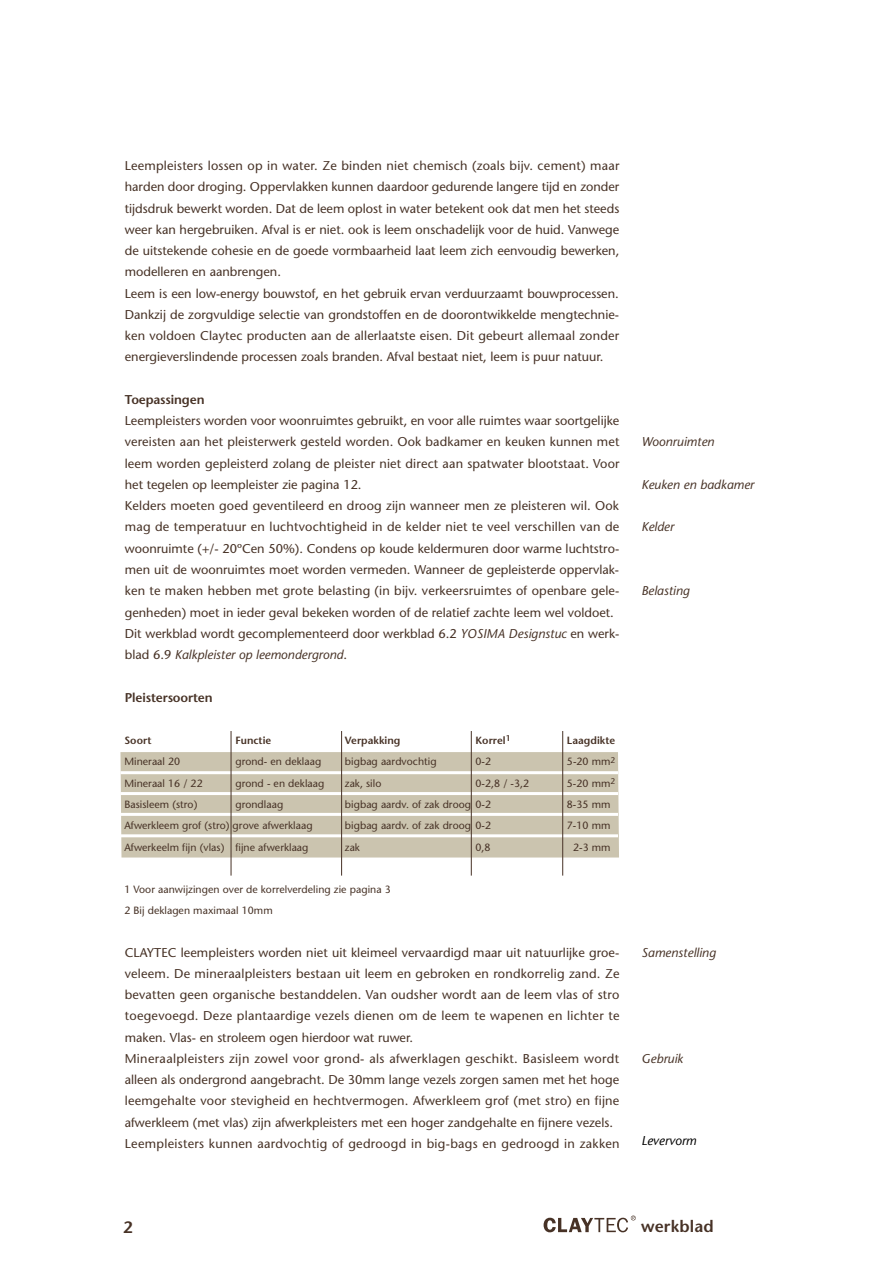
<style>
.page{position:relative;width:893px;height:1263px;background:#fff}
.page>*{position:absolute;margin:0;border:0;box-sizing:border-box;transform-origin:0 0}
.t1{font:600 16.5px "Stone Sans";letter-spacing:.01em;color:#473226}
.t2{font:12.75px/21.3px "Stone Sans";color:#473226}
.t3{font:italic 12.75px "Stone Sans";color:#473226}
.t4{font:600 12.75px "Stone Sans";letter-spacing:-.01em;color:#473226}
.t5{font:italic 12.75px "Stone Sans LT";color:#000}
.t6{font:10.5px/21.3px "Stone Sans";letter-spacing:.005em;color:#473226}
.t7{font:600 10.5px "Stone Sans";letter-spacing:.005em;color:#473226}
.s1{font-style:italic}
</style>
<div class="page">
<svg style="left:544px;top:1215px;width:92px;height:17px"></svg>
<div style="left:120px;top:752px;width:499px;height:105px;background:#cbc4af"></div>
<hr style="left:120px;top:771px;width:498px;height:3px;background:#fff">
<hr style="left:120px;top:792px;width:498px;height:3px;background:#fff">
<hr style="left:120px;top:813px;width:498px;height:3px;background:#fff">
<hr style="left:120px;top:834px;width:498px;height:3px;background:#fff">
<hr style="left:562px;top:731px;width:1px;height:144px;background:#473226">
<hr style="left:341px;top:731px;width:1px;height:144px;background:#473226">
<hr style="left:231px;top:731px;width:1px;height:144px;background:#473226">
<hr style="left:471px;top:731px;width:1px;height:144px;background:#473226">
<p class="t2" style="left:125px;top:155px;width:496px">Leempleisters lossen op in water. Ze binden niet chemisch (zoals bijv. cement) maar harden door droging. Oppervlakken kunnen daardoor gedurende langere tijd en zonder tijdsdruk bewerkt worden. Dat de leem oplost in water betekent ook dat men het steeds weer kan hergebruiken. Afval is er niet. ook is leem onschadelijk voor de huid. Vanwege de uitstekende cohesie en de goede vormbaarheid laat leem zich eenvoudig bewerken, modelleren en aanbrengen.<br>Leem is een low-energy bouwstof, en het gebruik ervan verduurzaamt bouwprocessen.<br>Dankzij de zorgvuldige selectie van grondstoffen en de doorontwikkelde mengtechnie&shy;ken voldoen Claytec producten aan de allerlaatste eisen. Dit gebeurt allemaal zonder energieverslindende processen zoals branden. Afval bestaat niet, leem is puur natuur.</p>
<p class="t4" style="left:125px;top:392px;width:81px">Toepassingen</p>
<p class="t2" style="left:125px;top:410px;width:496px">Leempleisters worden voor woonruimtes gebruikt, en voor alle ruimtes waar soortgelijke vereisten aan het pleisterwerk gesteld worden. Ook badkamer en keuken kunnen met leem worden gepleisterd zolang de pleister niet direct aan spatwater blootstaat. Voor het tegelen op leempleister zie pagina 12.<br>Kelders moeten goed geventileerd en droog zijn wanneer men ze pleisteren wil. Ook mag de temperatuur en luchtvochtigheid in de kelder niet te veel verschillen van de woonruimte (+/- 20ºCen 50%). Condens op koude keldermuren door warme luchtstro&shy;men uit de woonruimtes moet worden vermeden. Wanneer de gepleisterde oppervlak&shy;ken te maken hebben met grote belasting (in bijv. verkeersruimtes of openbare gele&shy;genheden) moet in ieder geval bekeken worden of de relatief zachte leem wel voldoet.<br>Dit werkblad wordt gecomplementeerd door werkblad 6.2 <span class="s1">YOSIMA Designstuc</span> en werk&shy;blad 6.9 <span class="s1">Kalkpleister op leemondergrond</span>.</p>
<p class="t4" style="left:125px;top:689px;width:89px">Pleistersoorten</p>
<p class="t7" style="left:124px;top:734px;width:29px">Soort</p>
<p class="t7" style="left:235px;top:734px;width:38px">Functie</p>
<p class="t7" style="left:345px;top:734px;width:57px">Verpakking</p>
<p class="t7" style="left:475px;top:734px;width:37px">Korrel<sup>1</sup></p>
<p class="t7" style="left:567px;top:734px;width:50px">Laagdikte</p>
<p class="t6" style="left:124px;top:751px;width:57px">Mineraal 20</p>
<p class="t6" style="left:235px;top:751px;width:87px">grond- en deklaag</p>
<p class="t6" style="left:345px;top:751px;width:93px">bigbag aardvochtig</p>
<p class="t6" style="left:475px;top:751px;width:17px">0-2</p>
<p class="t6" style="left:567px;top:751px;width:50px">5-20 mm<sup>2</sup></p>
<p class="t6" style="left:124px;top:772px;width:80px">Mineraal 16 / 22</p>
<p class="t6" style="left:235px;top:772px;width:91px">grond - en deklaag</p>
<p class="t6" style="left:345px;top:772px;width:38px">zak, silo</p>
<p class="t6" style="left:475px;top:772px;width:55px">0-2,8 / -3,2</p>
<p class="t6" style="left:567px;top:772px;width:50px">5-20 mm<sup>2</sup></p>
<p class="t6" style="left:124px;top:794px;width:75px">Basisleem (stro)</p>
<p class="t6" style="left:235px;top:794px;width:49px">grondlaag</p>
<p class="t6" style="left:345px;top:794px;width:148px">bigbag aardv. of zak droog 0-2</p>
<p class="t6" style="left:567px;top:794px;width:45px">8-35 mm</p>
<p class="t6" style="left:124px;top:815px;width:190px">Afwerkleem grof (stro) grove afwerklaag</p>
<p class="t6" style="left:345px;top:815px;width:148px">bigbag aardv. of zak droog 0-2</p>
<p class="t6" style="left:567px;top:815px;width:45px">7-10 mm</p>
<p class="t6" style="left:124px;top:836px;width:186px">Afwerkeelm fijn (vlas) fijne afwerklaag</p>
<p class="t6" style="left:345px;top:836px;width:17px">zak</p>
<p class="t6" style="left:475px;top:836px;width:17px">0,8</p>
<p class="t6" style="left:573px;top:836px;width:39px">2-3 mm</p>
<p class="t6" style="left:124px;top:879px;width:268px">1 Voor aanwijzingen over de korrelverdeling zie pagina 3<br>2 Bij deklagen maximaal 10mm</p>
<p class="t2" style="left:125px;top:942px;width:496px">CLAYTEC leempleisters worden niet uit kleimeel vervaardigd maar uit natuurlijke groe&shy;veleem. De mineraalpleisters bestaan uit leem en gebroken en rondkorrelig zand. Ze bevatten geen organische bestanddelen. Van oudsher wordt aan de leem vlas of stro toegevoegd. Deze plantaardige vezels dienen om de leem te wapenen en lichter te maken. Vlas- en stroleem ogen hierdoor wat ruwer.<br>Mineraalpleisters zijn zowel voor grond- als afwerklagen geschikt. Basisleem wordt alleen als ondergrond aangebracht. De 30mm lange vezels zorgen samen met het hoge leemgehalte voor stevigheid en hechtvermogen. Afwerkleem grof (met stro) en fijne afwerkleem (met vlas) zijn afwerkpleisters met een hoger zandgehalte en fijnere vezels.<br>Leempleisters kunnen aardvochtig of gedroogd in big-bags en gedroogd in zakken</p>
<p class="t3" style="left:641px;top:434px;width:74px">Woonruimten</p>
<p class="t3" style="left:641px;top:477px;width:114px">Keuken en badkamer</p>
<p class="t3" style="left:641px;top:519px;width:34px">Kelder</p>
<p class="t3" style="left:641px;top:583px;width:50px">Belasting</p>
<p class="t3" style="left:641px;top:945px;width:76px">Samenstelling</p>
<p class="t3" style="left:641px;top:1051px;width:43px">Gebruik</p>
<p class="t5" style="left:641px;top:1133px;width:57px">Levervorm</p>
<p class="t1" style="left:123px;top:1217px;width:11px">2</p>
<p class="t1" style="left:641px;top:1216px;width:74px">werkblad</p>
</div>
